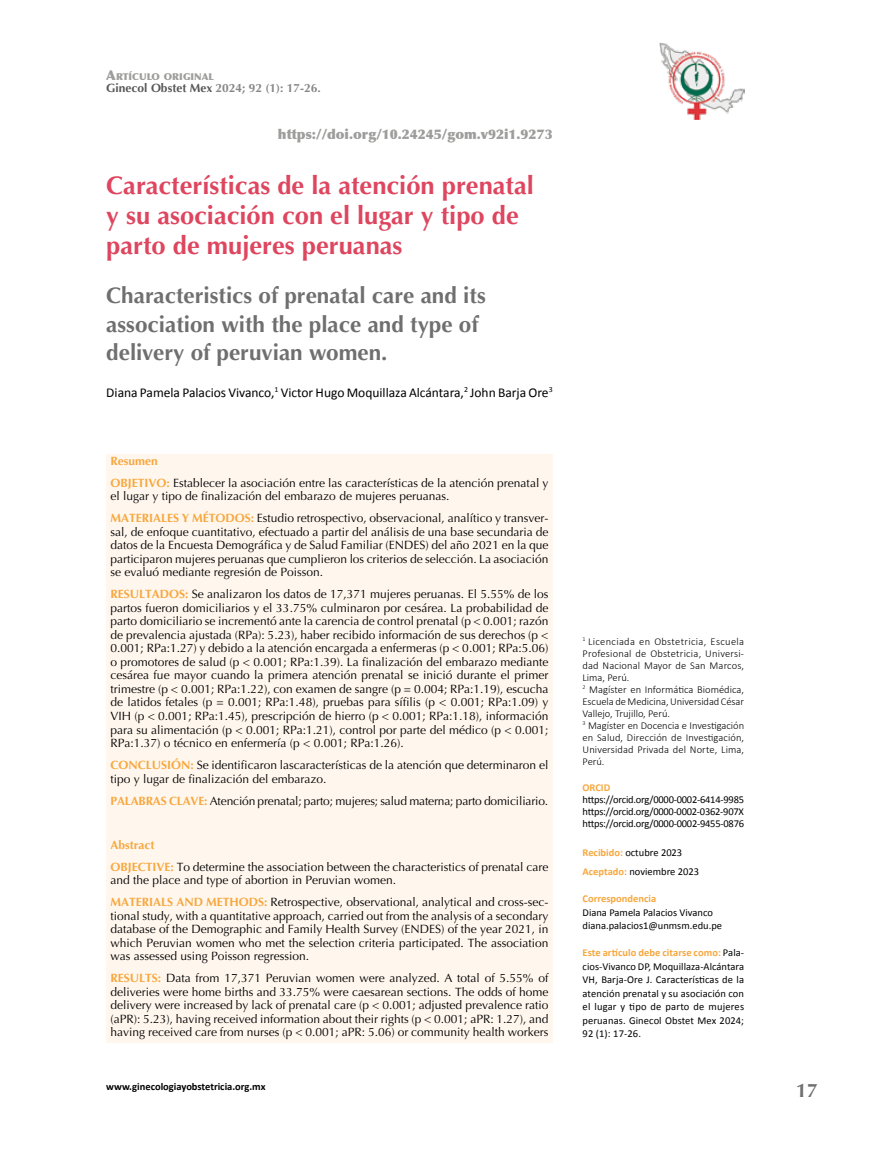
<style>
.page{position:relative;width:893px;height:1149px;background:#fff}
.page>*{position:absolute;margin:0;border:0;box-sizing:border-box;transform-origin:0 0}
.t1{font:700 25.5px/30px "Optima";color:#de465f}
.t2{font:700 22.5px/28.5px "Optima";color:#706f6f}
.t3{font:700 19.5px "Optima";color:#706f6f}
.t4{font:13.5px "Calibri";color:#000}
.t5{font:900 13.5px "Optima";color:#9d9d9c}
.t6{font:12px/13.5px "Optima";color:#000}
.t7{font:700 12px "Optima";color:#878787}
.t8{font:10.5px/13.5px "Calibri";color:#000}
.t9{font:300 10.5px/12px "Calibri";letter-spacing:.005em;color:#000}
.t10{font:700 10.5px "Calibri";color:#000}
.t11{font:700 10.5px "Calibri";color:#f7a73e}
.t12{font:900 9.45px "Optima";color:#9d9d9c}
.s1{font-size:13.5px}
.s2{color:#575756}
.s3{font-weight:700;color:#f7a73e}
</style>
<div class="page">
<img style="left:659px;top:43px;width:85px;height:76px">
<div style="left:106px;top:453px;width:447px;height:589px;background:#fff7ee"></div>
<p class="t12" style="left:106px;top:71px;width:109px"><span class="s1">A</span>RTÍCULO ORIGINAL</p>
<p class="t7" style="left:106px;top:81px;width:216px"><span class="s2">Ginecol Obstet Mex</span> 2024; 92 (1): 17-26.</p>
<p class="t5" style="left:278px;top:126px;width:276px">https://doi.org/10.24245/gom.v92i1.9273</p>
<h1 class="t1" style="left:106px;top:170px;width:429px">Características de la atención prenatal y su asociación con el lugar y tipo de parto de mujeres peruanas</h1>
<h2 class="t2" style="left:106px;top:281px;width:381px">Characteristics of prenatal care and its association with the place and type of delivery of peruvian women.</h2>
<p class="t4" style="left:106px;top:383px;width:448px">Diana Pamela Palacios Vivanco,<sup>1</sup> Victor Hugo Moquillaza Alcántara,<sup>2</sup> John Barja Ore<sup>3</sup></p>
<p class="t6" style="left:111px;top:449px;width:439px;line-height:22px"><span class="s3">Resumen<br>OBJETIVO:</span> Establecer la asociación entre las características de la atención prenatal y</p>
<p class="t6" style="left:111px;top:485px;width:439px;line-height:22px">el lugar y tipo de finalización del embarazo de mujeres peruanas.<br><span class="s3">MATERIALES Y MÉTODOS:</span> Estudio retrospectivo, observacional, analítico y transver-</p>
<p class="t6" style="left:111px;top:525px;width:439px;text-align:justify">sal, de enfoque cuantitativo, efectuado a partir del análisis de una base secundaria de datos de la Encuesta Demográfica y de Salud Familiar (ENDES) del año 2021 en la que participaron mujeres peruanas que cumplieron los criterios de selección. La asociación se evaluó mediante regresión de Poisson.</p>
<p class="t6" style="left:111px;top:587px;width:439px;text-align:justify"><span class="s3">RESULTADOS:</span> Se analizaron los datos de 17,371 mujeres peruanas. El 5.55% de los partos fueron domiciliarios y el 33.75% culminaron por cesárea. La probabilidad de parto domiciliario se incrementó ante la carencia de control prenatal (p &lt; 0.001; razón de prevalencia ajustada (RPa): 5.23), haber recibido información de sus derechos (p &lt; 0.001; RPa:1.27) y debido a la atención encargada a enfermeras (p &lt; 0.001; RPa:5.06) o promotores de salud (p &lt; 0.001; RPa:1.39). La finalización del embarazo mediante cesárea fue mayor cuando la primera atención prenatal se inició durante el primer trimestre (p &lt; 0.001; RPa:1.22), con examen de sangre (p = 0.004; RPa:1.19), escucha de latidos fetales (p = 0.001; RPa:1.48), pruebas para sífilis (p &lt; 0.001; RPa:1.09) y VIH (p &lt; 0.001; RPa:1.45), prescripción de hierro (p &lt; 0.001; RPa:1.18), información para su alimentación (p &lt; 0.001; RPa:1.21), control por parte del médico (p &lt; 0.001; RPa:1.37) o técnico en enfermería (p &lt; 0.001; RPa:1.26).</p>
<p class="t6" style="left:111px;top:758px;width:439px"><span class="s3">CONCLUSIÓN:</span> Se identificaron lascaracterísticas de la atención que determinaron el tipo y lugar de finalización del embarazo.</p>
<p class="t6" style="left:111px;top:793px;width:439px"><span class="s3">PALABRAS CLAVE:</span> Atención prenatal; parto; mujeres; salud materna; parto domiciliario.</p>
<p class="t6" style="left:111px;top:833px;width:439px;line-height:22px"><span class="s3">Abstract<br>OBJECTIVE:</span> To determine the association between the characteristics of prenatal care</p>
<p class="t6" style="left:111px;top:868px;width:439px;line-height:22px">and the place and type of abortion in Peruvian women.<br><span class="s3">MATERIALS AND METHODS:</span> Retrospective, observational, analytical and cross-sec-</p>
<p class="t6" style="left:111px;top:908px;width:439px;text-align:justify">tional study, with a quantitative approach, carried out from the analysis of a secondary database of the Demographic and Family Health Survey (ENDES) of the year 2021, in which Peruvian women who met the selection criteria participated. The association was assessed using Poisson regression.</p>
<p class="t6" style="left:111px;top:971px;width:439px;text-align:justify"><span class="s3">RESULTS:</span> Data from 17,371 Peruvian women were analyzed. A total of 5.55% of deliveries were home births and 33.75% were caesarean sections. The odds of home delivery were increased by lack of prenatal care (p &lt; 0.001; adjusted prevalence ratio (aPR): 5.23), having received information about their rights (p &lt; 0.001; aPR: 1.27), and having received care from nurses (p &lt; 0.001; aPR: 5.06) or community health workers</p>
<p class="t10" style="left:106px;top:1079px;width:161px">www.ginecologiayobstetricia.org.mx</p>
<p class="t9" style="left:583px;top:634px;width:163px"><sup>1</sup> Licenciada en Obstetricia, Escuela<br>Profesional de Obstetricia, Universi&shy;dad Nacional Mayor de San Marcos,<br>Lima, Perú.<br><sup>2</sup> Magíster en Informática Biomédica,<br>Escuela de Medicina, Universidad César<br>Vallejo, Trujillo, Perú.<br><sup>3</sup> Magíster en Docencia e Investigación en Salud, Dirección de Investigación,<br>Universidad Privada del Norte, Lima,<br>Perú.</p>
<p class="t11" style="left:582px;top:780px;width:29px">ORCID</p>
<p class="t8" style="left:582px;top:793px;width:163px;line-height:12px;text-align:justify">https://orcid.org/0000-0002-6414-9985 https://orcid.org/0000-0002-0362-907X https://orcid.org/0000-0002-9455-0876</p>
<p class="t8" style="left:583px;top:843px;width:118px;line-height:18px"><span class="s3">Recibido:</span> octubre 2023<br><span class="s3">Aceptado:</span> noviembre 2023</p>
<p class="t11" style="left:583px;top:891px;width:75px">Correspondencia</p>
<p class="t8" style="left:583px;top:904px;width:141px">Diana Pamela Palacios Vivanco diana.palacios1@unmsm.edu.pe</p>
<p class="t8" style="left:583px;top:945px;width:163px;text-align:justify"><span class="s3">Este artículo debe citarse como:</span> Pala&shy;cios-Vivanco DP, Moquillaza-Alcántara VH, Barja-Ore J. Características de la atención prenatal y su asociación con el lugar y tipo de parto de mujeres peruanas. Ginecol Obstet Mex 2024; 92 (1): 17-26.</p>
<h3 class="t3" style="left:796px;top:1079px;width:23px">17</h3>
</div>
